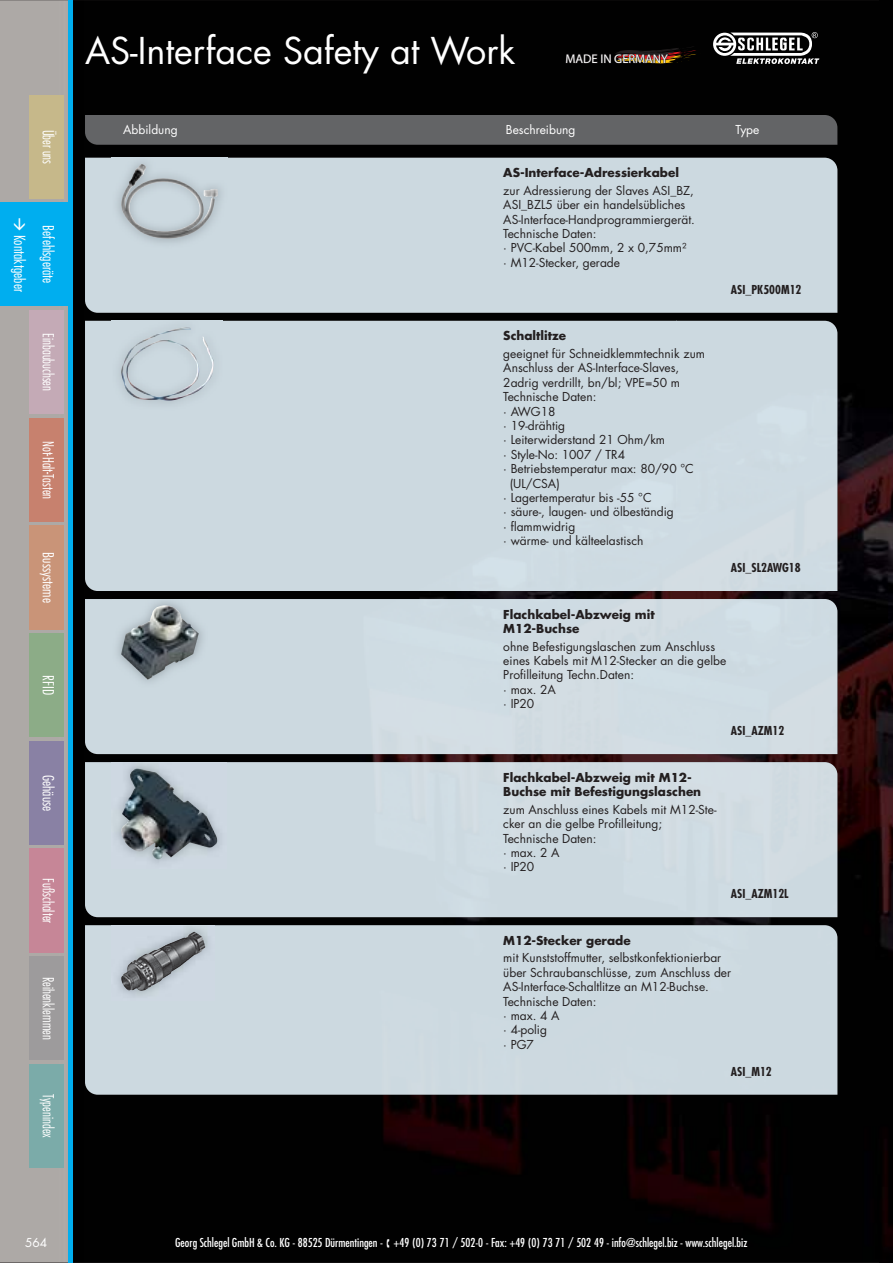
<style>
.page{position:relative;width:893px;height:1263px;background:#fff}
.page>*{position:absolute;margin:0;border:0;box-sizing:border-box;transform-origin:0 0}
.t1{font:36px "Futura Std";color:#fff}
.t2{font:300 condensed 15px "Futura Std";color:#fff;scale:.92 1}
.t3{font:300 condensed 15px/28.8px "Futura Std";color:#fff}
.t4{font:300 condensed 15px "Futura Std";color:#fff;scale:.93 1}
.t5{font:12.6px "Myriad Pro";color:#fff}
.t6{font:12px/14.4px "Futura Std";color:#231f20}
.t7{font:700 12px/14.4px "Futura Std";color:#231f20}
.t8{font:condensed 12px "Futura Std";color:#fff}
.t9{font:700 condensed 12px "Futura Std";color:#231f20}
.t10{font:12px "Futura Std";color:#fff}
</style>
<div class="page">
<img style="left:0;top:0;width:893px;height:1263px">
<div style="left:0;top:203px;width:68px;height:103px;background:#00aeef"></div>
<div style="left:30px;top:957px;width:34px;height:103px;background:#9d9b9c"></div>
<div style="left:30px;top:741px;width:34px;height:104px;background:#8981a4"></div>
<div style="left:30px;top:1064px;width:34px;height:104px;background:#7baba9"></div>
<div style="left:30px;top:526px;width:34px;height:103px;background:#c99478"></div>
<div style="left:30px;top:310px;width:34px;height:104px;background:#c4aab6"></div>
<div style="left:30px;top:849px;width:34px;height:103px;background:#c68697"></div>
<div style="left:30px;top:418px;width:34px;height:104px;background:#c7816e"></div>
<hr style="left:68px;top:0;width:4px;height:1263px;background:#00aeef">
<div style="left:30px;top:95px;width:34px;height:104px;background:#c6b88a"></div>
<div style="left:30px;top:634px;width:34px;height:103px;background:#8cac87"></div>
<svg style="left:565px;top:46px;width:136px;height:21px;background:#1a100a"></svg>
<svg style="left:713px;top:32px;width:106px;height:32px"></svg>
<div style="left:85px;top:115px;width:752px;height:30px;background:#636466"></div>
<div style="left:85px;top:158px;width:752px;height:155px;background:#ccd9e0"></div>
<img style="left:112px;top:155px;width:115px;height:93px">
<img style="left:121px;top:164px;width:97px;height:75px">
<div style="left:85px;top:321px;width:53px;height:270px;background:#ccd9e0"></div>
<div style="left:193px;top:321px;width:644px;height:270px;background:#ccd9e0"></div>
<div style="left:138px;top:410px;width:55px;height:181px;background:#ccd9e0"></div>
<img style="left:112px;top:318px;width:111px;height:92px">
<img style="left:121px;top:327px;width:93px;height:74px">
<div style="left:85px;top:599px;width:752px;height:155px;background:#cedbe2"></div>
<img style="left:112px;top:596px;width:96px;height:93px">
<img style="left:121px;top:605px;width:78px;height:75px">
<div style="left:85px;top:762px;width:752px;height:155px;background:#ccd9e0"></div>
<img style="left:112px;top:759px;width:114px;height:109px">
<img style="left:121px;top:769px;width:96px;height:90px">
<div style="left:85px;top:925px;width:752px;height:170px;background:#ccd9e0"></div>
<img style="left:112px;top:923px;width:102px;height:77px">
<img style="left:121px;top:932px;width:84px;height:59px">
<p class="t2" style="left:55px;top:130px;width:39px;rotate:90deg">Über uns</p>
<p class="t3" style="left:62px;top:235px;width:58px;text-indent:-10px;rotate:90deg">Befehlsgeräte<br>Kontaktgeber</p>
<p class="t2" style="left:55px;top:333px;width:64px;rotate:90deg">Einbaubuchsen</p>
<p class="t2" style="left:55px;top:441px;width:65px;rotate:90deg">Not-Halt-Tasten</p>
<p class="t3" style="left:62px;top:552px;width:52px;rotate:90deg">Bussysteme</p>
<p class="t3" style="left:62px;top:675px;width:21px;rotate:90deg">RFID</p>
<p class="t3" style="left:62px;top:775px;width:38px;rotate:90deg">Gehäuse</p>
<p class="t4" style="left:55px;top:878px;width:50px;rotate:90deg">Fußschalter</p>
<p class="t2" style="left:55px;top:977px;width:70px;rotate:90deg">Reihenklemmen</p>
<p class="t2" style="left:55px;top:1094px;width:49px;rotate:90deg">Typenindex</p>
<h1 class="t1" style="left:85px;top:34px;width:432px">AS-Interface Safety at Work</h1>
<p class="t5" style="left:565px;top:54px;width:104px">MADE IN GERMANY</p>
<p class="t10" style="left:123px;top:124px;width:56px">Abbildung</p>
<p class="t10" style="left:506px;top:124px;width:71px">Beschreibung</p>
<p class="t10" style="left:735px;top:124px;width:26px">Type</p>
<p class="t7" style="left:503px;top:167px;width:177px">AS-Interface-Adressierkabel</p>
<p class="t6" style="left:503px;top:184px;width:193px">zur Adressierung der Slaves ASI_BZ,<br>ASI_BZL5 über ein handelsübliches<br>AS-Interface-Handprogrammiergerät.<br>Technische Daten:<br>· PVC-Kabel 500mm, 2 x 0,75mm²<br>· M12-Stecker, gerade</p>
<p class="t9" style="left:731px;top:282px;width:72px">ASI_PK500M12</p>
<p class="t7" style="left:503px;top:330px;width:64px">Schaltlitze</p>
<p class="t6" style="left:503px;top:347px;width:203px">geeignet für Schneidklemmtechnik zum</p>
<p class="t6" style="left:503px;top:362px;width:177px">Anschluss der AS-Interface-Slaves,</p>
<p class="t6" style="left:503px;top:376px;width:178px">2adrig verdrillt, bn/bl; VPE=50 m</p>
<p class="t6" style="left:503px;top:390px;width:95px">Technische Daten:</p>
<p class="t6" style="left:503px;top:405px;width:54px">· AWG18</p>
<p class="t6" style="left:503px;top:419px;width:63px">· 19-drähtig</p>
<p class="t6" style="left:503px;top:434px;width:163px">· Leiterwiderstand 21 Ohm/km</p>
<p class="t6" style="left:503px;top:448px;width:123px">· Style-No: 1007 / TR4</p>
<p class="t6" style="left:503px;top:462px;width:192px">· Betriebstemperatur max: 80/90 °C</p>
<p class="t6" style="left:510px;top:477px;width:52px">(UL/CSA)</p>
<p class="t6" style="left:503px;top:491px;width:150px">· Lagertemperatur bis -55 °C</p>
<p class="t6" style="left:503px;top:505px;width:172px">· säure-, laugen- und ölbeständig</p>
<p class="t6" style="left:503px;top:520px;width:74px">· flammwidrig</p>
<p class="t6" style="left:503px;top:534px;width:142px">· wärme- und kälteelastisch</p>
<p class="t9" style="left:731px;top:561px;width:71px">ASI_SL2AWG18</p>
<p class="t7" style="left:503px;top:608px;width:153px">Flachkabel-Abzweig mit<br>M12-Buchse</p>
<p class="t6" style="left:503px;top:640px;width:225px">ohne Befestigungslaschen zum Anschluss eines Kabels mit M12-Stecker an die gelbe<br>Profilleitung Techn.Daten:<br>· max. 2A<br>· IP20</p>
<p class="t9" style="left:731px;top:724px;width:55px">ASI_AZM12</p>
<p class="t7" style="left:503px;top:771px;width:199px">Flachkabel-Abzweig mit M12-<br>Buchse mit Befestigungslaschen</p>
<p class="t6" style="left:503px;top:803px;width:215px">zum Anschluss eines Kabels mit M12-Ste&shy;cker an die gelbe Profilleitung;<br>Technische Daten:<br>· max. 2 A<br>· IP20</p>
<p class="t9" style="left:731px;top:887px;width:59px">ASI_AZM12L</p>
<p class="t7" style="left:503px;top:934px;width:129px">M12-Stecker gerade</p>
<p class="t6" style="left:503px;top:952px;width:229px">mit Kunststoffmutter, selbstkonfektionierbar über Schraubanschlüsse, zum Anschluss der<br>AS-Interface-Schaltlitze an M12-Buchse.<br>Technische Daten:<br>· max. 4 A<br>· 4-polig<br>· PG7</p>
<p class="t9" style="left:731px;top:1064px;width:43px">ASI_M12</p>
<p class="t10" style="left:25px;top:1237px;width:24px">564</p>
<p class="t8" style="left:175px;top:1236px;width:574px">Georg Schlegel GmbH &amp; Co. KG - 88525 Dürmentingen - ▪ +49 (0) 73 71 / 502-0 - Fax: +49 (0) 73 71 / 502 49 - info@schlegel.biz - www.schlegel.biz</p>
</div>
